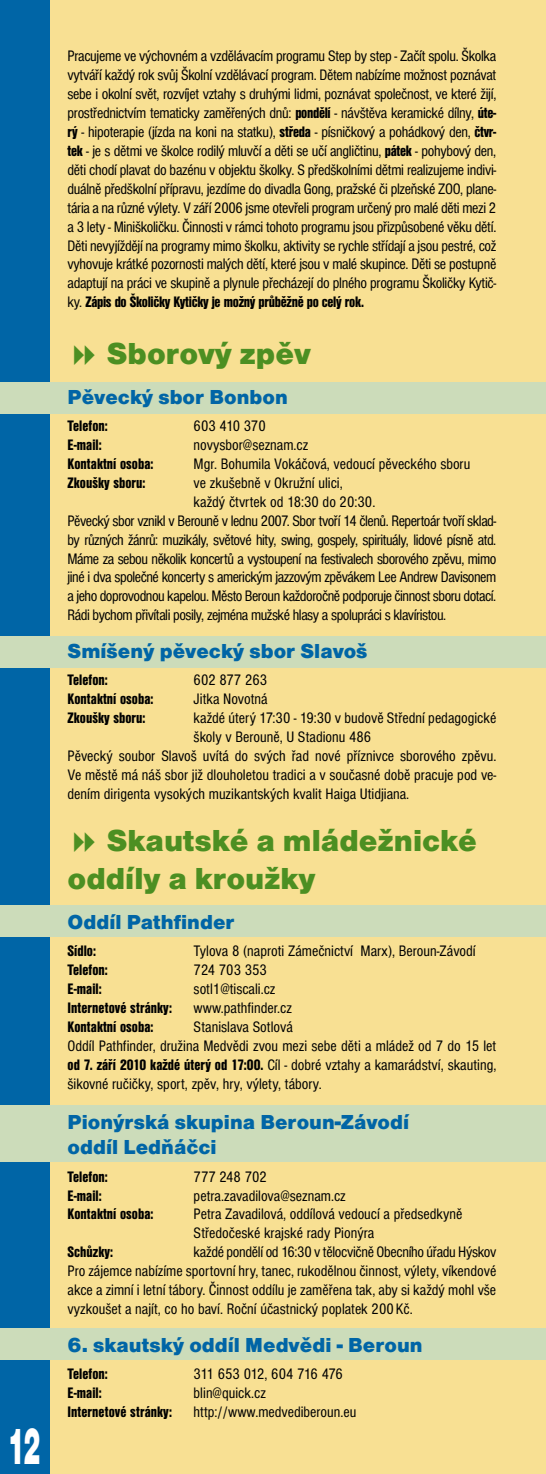
<style>
.page{position:relative;width:546px;height:1474px;background:#fff}
.page>*{position:absolute;margin:0;border:0;box-sizing:border-box;transform-origin:0 0}
.t1{font:52.5px "Nimbus San DCE Blac";color:#fff;scale:.5 1}
.t2{font:31.5px/37.8px "Nimbus San DCE Blac";color:#4c8f22}
.t3{font:21px/25.2px "Nimbus San DCE Blac";color:#0065a6}
.t4{font:condensed 15.75px/18.9px "Nimbus San DCE";color:#000;text-align:justify}
.t5{font:condensed 15.75px "Nimbus San DCE";letter-spacing:-.03em;color:#000}
.t6{font:15.75px "Nimbus San DCE Blac Cond";color:#000}
.t7{font:15.75px "Nimbus San DCE Blac Cond";letter-spacing:-.02em;color:#000}
.t8{font:condensed 15.75px "Nimbus San DCE";letter-spacing:-.035em;color:#000}
.s1{font-family:"Nimbus San DCE Blac Cond";font-stretch:normal}
.s2{font-family:"Nimbus San DCE";font-stretch:condensed}
</style>
<div class="page">
<div style="left:0;top:0;width:546px;height:1473px;background:#f8e093"></div>
<div style="left:0;top:0;width:50px;height:1473px;background:#0065a6"></div>
<div style="left:0;top:382px;width:546px;height:31px;background:#ccdcba"></div>
<div style="left:0;top:905px;width:546px;height:31px;background:#ccdcba"></div>
<div style="left:0;top:636px;width:546px;height:31px;background:#ccdcba"></div>
<div style="left:0;top:1105px;width:546px;height:57px;background:#ccdcba"></div>
<div style="left:0;top:1328px;width:546px;height:31px;background:#ccdcba"></div>
<h1 class="t1" style="left:7px;top:1415px;width:69px">12</h1>
<p class="t4" style="left:68px;top:47px;width:430px">Pracujeme ve výchovném a vzdělávacím programu Step by step - Začít spolu. Školka vytváří každý rok svůj Školní vzdělávací program. Dětem nabízíme možnost poznávat sebe i okolní svět, rozvíjet vztahy s druhými lidmi, poznávat společnost, ve které žijí, prostřednictvím tematicky zaměřených dnů: <span class="s1">pondělí</span> - návštěva keramické dílny, <span class="s1">úte&shy;rý</span> - hipoterapie (jízda na koni na statku), <span class="s1">středa</span> - písničkový a pohádkový den, <span class="s1">čtvr&shy;tek</span> - je s dětmi ve školce rodilý mluvčí a děti se učí angličtinu, <span class="s1">pátek</span> - pohybový den, děti chodí plavat do bazénu v objektu školky. S předškolními dětmi realizujeme indivi&shy;duálně předškolní přípravu, jezdíme do divadla Gong, pražské či plzeňské ZOO, plane&shy;tária a na různé výlety. V září 2006 jsme otevřeli program určený pro malé děti mezi 2 a 3 lety - Miniškoličku. Činnosti v rámci tohoto programu jsou přizpůsobené věku dětí.<br>Děti nevyjíždějí na programy mimo školku, aktivity se rychle střídají a jsou pestré, což vyhovuje krátké pozornosti malých dětí, které jsou v malé skupince. Děti se postupně adaptují na práci ve skupině a plynule přecházejí do plného programu Školičky Kytič-</p>
<p class="t7" style="left:67px;top:293px;width:298px"><span class="s2">ky.</span> Zápis do Školičky Kytičky je možný průběžně po celý rok.</p>
<h2 class="t2" style="left:107px;top:334px;width:205px">Sborový zpěv</h2>
<h3 class="t3" style="left:68px;top:384px;width:222px">Pěvecký sbor Bonbon</h3>
<p class="t6" style="left:68px;top:417px;width:42px">Telefon:</p>
<p class="t4" style="left:194px;top:417px;width:74px">603 410 370</p>
<p class="t6" style="left:68px;top:436px;width:36px">E-mail:</p>
<p class="t4" style="left:194px;top:436px;width:116px">novysbor@seznam.cz</p>
<p class="t6" style="left:68px;top:455px;width:87px">Kontaktní osoba:</p>
<p class="t4" style="left:194px;top:455px;width:278px">Mgr. Bohumila Vokáčová, vedoucí pěveckého sboru</p>
<p class="t6" style="left:68px;top:474px;width:79px">Zkoušky sboru:</p>
<p class="t4" style="left:194px;top:473px;width:151px">ve zkušebně v Okružní ulici,</p>
<p class="t4" style="left:194px;top:492px;width:183px">každý čtvrtek od 18:30 do 20:30.</p>
<p class="t5" style="left:68px;top:512px;width:430px">Pěvecký sbor vznikl v Berouně v lednu 2007. Sbor tvoří 14 členů. Repertoár tvoří sklad-</p>
<p class="t5" style="left:68px;top:531px;width:430px">by různých žánrů: muzikály, světové hity, swing, gospely, spirituály, lidové písně atd.</p>
<p class="t5" style="left:68px;top:550px;width:430px">Máme za sebou několik koncertů a vystoupení na festivalech sborového zpěvu, mimo</p>
<p class="t5" style="left:68px;top:569px;width:430px">jiné i dva společné koncerty s americkým jazzovým zpěvákem Lee Andrew Davisonem</p>
<p class="t5" style="left:68px;top:587px;width:430px">a jeho doprovodnou kapelou. Město Beroun každoročně podporuje činnost sboru dotací.</p>
<p class="t5" style="left:68px;top:606px;width:380px">Rádi bychom přivítali posily, zejména mužské hlasy a spolupráci s klavíristou.</p>
<h3 class="t3" style="left:68px;top:638px;width:301px">Smíšený pěvecký sbor Slavoš</h3>
<p class="t6" style="left:68px;top:671px;width:42px">Telefon:</p>
<p class="t4" style="left:194px;top:671px;width:75px">602 877 263</p>
<p class="t6" style="left:68px;top:690px;width:87px">Kontaktní osoba:</p>
<p class="t4" style="left:194px;top:690px;width:75px">Jitka Novotná</p>
<p class="t6" style="left:68px;top:709px;width:79px">Zkoušky sboru:</p>
<p class="t4" style="left:194px;top:709px;width:304px">každé úterý 17:30 - 19:30 v budově Střední pedagogické</p>
<p class="t4" style="left:194px;top:728px;width:179px">školy v Berouně, U Stadionu 486</p>
<p class="t4" style="left:68px;top:746px;width:430px">Pěvecký soubor Slavoš uvítá do svých řad nové příznivce sborového zpěvu.</p>
<p class="t4" style="left:68px;top:765px;width:430px">Ve městě má náš sbor již dlouholetou tradici a v současné době pracuje pod ve-</p>
<p class="t4" style="left:68px;top:784px;width:343px">dením dirigenta vysokých muzikantských kvalit Haiga Utidjiana.</p>
<h2 class="t2" style="left:68px;top:822px;width:411px;text-indent:39px">Skautské a mládežnické oddíly a kroužky</h2>
<h3 class="t3" style="left:68px;top:909px;width:169px">Oddíl Pathfinder</h3>
<p class="t6" style="left:68px;top:942px;width:30px">Sídlo:</p>
<p class="t4" style="left:194px;top:942px;width:283px">Tylova 8 (naproti Zámečnictví Marx), Beroun-Závodí</p>
<p class="t6" style="left:68px;top:961px;width:42px">Telefon:</p>
<p class="t4" style="left:194px;top:961px;width:75px">724 703 353</p>
<p class="t6" style="left:68px;top:980px;width:36px">E-mail:</p>
<p class="t4" style="left:194px;top:980px;width:83px">sotl1@tiscali.cz</p>
<p class="t6" style="left:68px;top:999px;width:106px">Internetové stránky:</p>
<p class="t4" style="left:194px;top:998px;width:100px">www.pathfinder.cz</p>
<p class="t6" style="left:68px;top:1017px;width:87px">Kontaktní osoba:</p>
<p class="t4" style="left:68px;top:1017px;width:430px;text-align:left;text-indent:126px">Stanislava Sotlová<br>Oddíl Pathfinder, družina Medvědi zvou mezi sebe děti a mládež od 7 do 15 let <span class="s1">od 7. září 2010 každé úterý od 17:00.</span> Cíl - dobré vztahy a kamarádství, skauting, šikovné ručičky, sport, zpěv, hry, výlety, tábory.</p>
<h3 class="t3" style="left:68px;top:1109px;width:343px">Pionýrská skupina Beroun-Závodí oddíl Ledňáčci</h3>
<p class="t6" style="left:68px;top:1167px;width:42px">Telefon:</p>
<p class="t4" style="left:194px;top:1167px;width:75px">777 248 702</p>
<p class="t6" style="left:68px;top:1186px;width:36px">E-mail:</p>
<p class="t4" style="left:194px;top:1186px;width:154px">petra.zavadilova@seznam.cz</p>
<p class="t6" style="left:68px;top:1205px;width:87px">Kontaktní osoba:</p>
<p class="t4" style="left:194px;top:1205px;width:270px">Petra Zavadilová, oddílová vedoucí a předsedkyně<br>Středočeské krajské rady Pionýra</p>
<p class="t6" style="left:68px;top:1242px;width:47px">Schůzky:</p>
<p class="t4" style="left:68px;top:1242px;width:430px;text-indent:126px">každé pondělí od 16:30 v tělocvičně Obecního úřadu Hýskov Pro zájemce nabízíme sportovní hry, tanec, rukodělnou činnost, výlety, víkendové akce a zimní i letní tábory. Činnost oddílu je zaměřena tak, aby si každý mohl vše vyzkoušet a najít, co ho baví. Roční účastnický poplatek 200 Kč.</p>
<h3 class="t3" style="left:68px;top:1332px;width:356px">6. skautský oddíl Medvědi - Beroun</h3>
<p class="t6" style="left:68px;top:1364px;width:42px">Telefon:</p>
<p class="t8" style="left:194px;top:1365px;width:151px">311 653 012, 604 716 476</p>
<p class="t6" style="left:68px;top:1383px;width:36px">E-mail:</p>
<p class="t4" style="left:194px;top:1383px;width:74px">blin@quick.cz</p>
<p class="t6" style="left:68px;top:1402px;width:106px">Internetové stránky:</p>
<p class="t4" style="left:194px;top:1402px;width:164px">http://www.medvediberoun.eu</p>
</div>
